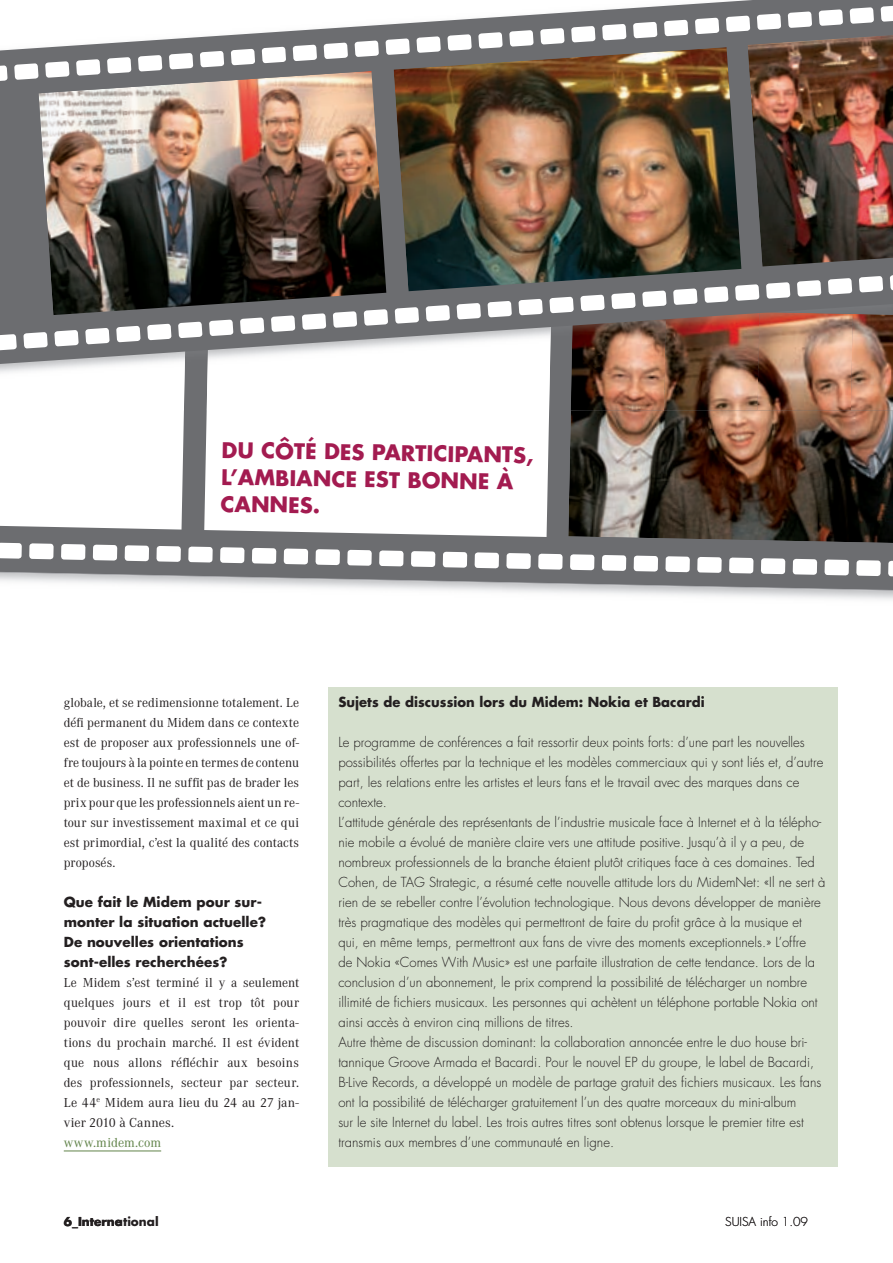
<style>
.page{position:relative;width:893px;height:1263px;background:#fff}
.page>*{position:absolute;margin:0;border:0;box-sizing:border-box;transform-origin:0 0}
.t1{font:700 21px/27px "Futura";color:#a31b50}
.t2{font:300 13.5px/20px "Futura";color:#231f20}
.t3{font:13.5px/20px "Corporate A";letter-spacing:.01em;color:#231f20;text-align:justify}
.t4{font:700 13.5px/20px "Futura";letter-spacing:.005em;color:#231f20}
.t5{font:13.5px "Corporate A";letter-spacing:.005em;color:#618349}
.t6{font:700 12px "Futura";color:#231f20}
.t7{font:300 12px "Futura";color:#231f20}
</style>
<div class="page">
<svg style="left:0;top:411px;width:893px;height:189px;fill:#6c6d70"></svg>
<svg style="left:0;top:543px;width:22px;height:16px"></svg>
<div style="left:29px;top:543px;width:25px;height:16px;background:#fff;border-radius:3px"></div>
<div style="left:61px;top:544px;width:24px;height:16px;background:#fff;border-radius:3px"></div>
<div style="left:93px;top:545px;width:24px;height:16px;background:#fff;border-radius:3px"></div>
<div style="left:125px;top:545px;width:24px;height:16px;background:#fff;border-radius:3px"></div>
<div style="left:156px;top:546px;width:25px;height:16px;background:#fff;border-radius:3px"></div>
<div style="left:188px;top:546px;width:25px;height:16px;background:#fff;border-radius:3px"></div>
<div style="left:220px;top:547px;width:25px;height:16px;background:#fff;border-radius:3px"></div>
<div style="left:252px;top:548px;width:24px;height:16px;background:#fff;border-radius:3px"></div>
<div style="left:284px;top:548px;width:24px;height:16px;background:#fff;border-radius:3px"></div>
<div style="left:315px;top:549px;width:25px;height:16px;background:#fff;border-radius:3px"></div>
<div style="left:347px;top:550px;width:25px;height:16px;background:#fff;border-radius:3px"></div>
<div style="left:379px;top:550px;width:25px;height:16px;background:#fff;border-radius:3px"></div>
<div style="left:411px;top:551px;width:24px;height:16px;background:#fff;border-radius:3px"></div>
<div style="left:443px;top:552px;width:24px;height:16px;background:#fff;border-radius:3px"></div>
<div style="left:475px;top:552px;width:24px;height:16px;background:#fff;border-radius:3px"></div>
<div style="left:506px;top:553px;width:25px;height:16px;background:#fff;border-radius:3px"></div>
<div style="left:538px;top:554px;width:25px;height:16px;background:#fff;border-radius:3px"></div>
<div style="left:570px;top:554px;width:24px;height:16px;background:#fff;border-radius:3px"></div>
<div style="left:602px;top:555px;width:24px;height:16px;background:#fff;border-radius:3px"></div>
<div style="left:634px;top:556px;width:24px;height:16px;background:#fff;border-radius:3px"></div>
<div style="left:665px;top:556px;width:25px;height:16px;background:#fff;border-radius:3px"></div>
<div style="left:697px;top:557px;width:25px;height:16px;background:#fff;border-radius:3px"></div>
<div style="left:729px;top:557px;width:24px;height:16px;background:#fff;border-radius:3px"></div>
<div style="left:761px;top:558px;width:24px;height:16px;background:#fff;border-radius:3px"></div>
<div style="left:793px;top:559px;width:24px;height:16px;background:#fff;border-radius:3px"></div>
<div style="left:824px;top:559px;width:25px;height:16px;background:#fff;border-radius:3px"></div>
<div style="left:856px;top:560px;width:25px;height:16px;background:#fff;border-radius:3px"></div>
<svg style="left:888px;top:561px;width:5px;height:16px"></svg>
<svg style="left:204px;top:411px;width:347px;height:126px"></svg>
<img style="left:568px;top:411px;width:325px;height:132px">
<hr style="left:64px;top:1151px;width:97px;height:1px;background:#618349">
<div style="left:328px;top:687px;width:509px;height:480px;background:#d6e0ce"></div>
<img style="left:203px;top:397px;width:4px;height:14px">
<img style="left:551px;top:397px;width:20px;height:14px">
<img style="left:571px;top:397px;width:93px;height:14px">
<img style="left:664px;top:397px;width:93px;height:14px">
<img style="left:757px;top:397px;width:94px;height:14px">
<img style="left:851px;top:397px;width:42px;height:14px">
<svg style="left:0;top:0;width:893px;height:397px"></svg>
<svg style="left:0;top:65px;width:8px;height:17px"></svg>
<svg style="left:14px;top:63px;width:25px;height:17px"></svg>
<svg style="left:45px;top:61px;width:25px;height:10px"></svg>
<svg style="left:76px;top:59px;width:25px;height:12px"></svg>
<svg style="left:107px;top:57px;width:24px;height:14px"></svg>
<svg style="left:138px;top:55px;width:24px;height:16px"></svg>
<svg style="left:169px;top:53px;width:24px;height:17px"></svg>
<svg style="left:200px;top:51px;width:24px;height:16px"></svg>
<svg style="left:231px;top:49px;width:24px;height:16px"></svg>
<svg style="left:262px;top:47px;width:24px;height:16px"></svg>
<svg style="left:293px;top:45px;width:24px;height:16px"></svg>
<svg style="left:324px;top:42px;width:24px;height:17px"></svg>
<svg style="left:354px;top:40px;width:25px;height:17px"></svg>
<svg style="left:385px;top:38px;width:25px;height:17px"></svg>
<svg style="left:416px;top:36px;width:25px;height:11px"></svg>
<svg style="left:447px;top:34px;width:25px;height:13px"></svg>
<svg style="left:478px;top:32px;width:25px;height:15px"></svg>
<svg style="left:509px;top:30px;width:25px;height:17px"></svg>
<svg style="left:540px;top:28px;width:25px;height:17px"></svg>
<svg style="left:571px;top:26px;width:25px;height:17px"></svg>
<svg style="left:602px;top:24px;width:24px;height:16px"></svg>
<svg style="left:633px;top:22px;width:24px;height:16px"></svg>
<svg style="left:664px;top:20px;width:24px;height:16px"></svg>
<svg style="left:695px;top:18px;width:24px;height:16px"></svg>
<svg style="left:726px;top:16px;width:24px;height:16px"></svg>
<svg style="left:757px;top:13px;width:24px;height:16px"></svg>
<svg style="left:788px;top:11px;width:24px;height:17px"></svg>
<svg style="left:819px;top:9px;width:24px;height:17px"></svg>
<svg style="left:849px;top:7px;width:25px;height:17px"></svg>
<svg style="left:880px;top:5px;width:13px;height:17px"></svg>
<svg style="left:0;top:295px;width:203px;height:235px"></svg>
<svg style="left:209px;top:319px;width:24px;height:17px"></svg>
<svg style="left:240px;top:317px;width:24px;height:17px"></svg>
<svg style="left:271px;top:315px;width:24px;height:17px"></svg>
<svg style="left:302px;top:315px;width:24px;height:15px"></svg>
<svg style="left:333px;top:315px;width:24px;height:13px"></svg>
<svg style="left:364px;top:309px;width:24px;height:17px"></svg>
<svg style="left:395px;top:307px;width:24px;height:17px"></svg>
<svg style="left:426px;top:305px;width:24px;height:17px"></svg>
<svg style="left:456px;top:303px;width:25px;height:17px"></svg>
<svg style="left:487px;top:301px;width:25px;height:16px"></svg>
<svg style="left:518px;top:299px;width:25px;height:16px"></svg>
<svg style="left:549px;top:297px;width:25px;height:16px"></svg>
<svg style="left:580px;top:295px;width:25px;height:16px"></svg>
<svg style="left:611px;top:292px;width:25px;height:17px"></svg>
<svg style="left:642px;top:291px;width:25px;height:16px"></svg>
<svg style="left:673px;top:291px;width:25px;height:14px"></svg>
<svg style="left:704px;top:291px;width:24px;height:12px"></svg>
<svg style="left:735px;top:284px;width:24px;height:17px"></svg>
<svg style="left:766px;top:282px;width:24px;height:17px"></svg>
<svg style="left:797px;top:280px;width:24px;height:17px"></svg>
<svg style="left:828px;top:278px;width:24px;height:17px"></svg>
<svg style="left:859px;top:274px;width:34px;height:27px"></svg>
<img style="left:38px;top:71px;width:348px;height:244px">
<img style="left:394px;top:47px;width:347px;height:244px">
<img style="left:747px;top:29px;width:146px;height:237px">
<h1 class="t1" style="left:222px;top:438px;width:313px;rotate:1deg">DU CÔTÉ DES PARTICIPANTS,<br>L’AMBIANCE EST BONNE À<br>CANNES.</h1>
<p class="t3" style="left:64px;top:694px;width:237px">globale, et se redimensionne totalement. Le défi permanent du Midem dans ce contexte est de proposer aux professionnels une of&shy;fre toujours à la pointe en termes de contenu et de business. Il ne suffit pas de brader les prix pour que les professionnels aient un re&shy;tour sur investissement maximal et ce qui est primordial, c’est la qualité des contacts proposés.</p>
<p class="t4" style="left:64px;top:893px;width:204px">Que fait le Midem pour sur&shy;monter la situation actuelle?<br>De nouvelles orientations sont-elles recherchées?</p>
<p class="t3" style="left:64px;top:974px;width:237px">Le Midem s’est terminé il y a seulement quelques jours et il est trop tôt pour pouvoir dire quelles seront les orienta&shy;tions du prochain marché. Il est évident que nous allons réfléchir aux besoins des professionnels, secteur par secteur.<br>Le 44<sup>e</sup> Midem aura lieu du 24 au 27 jan&shy;vier 2010 à Cannes.</p>
<p class="t5" style="left:64px;top:1137px;width:99px">www.midem.com</p>
<p class="t4" style="left:338px;top:693px;width:368px">Sujets de discussion lors du Midem: Nokia et Bacardi</p>
<p class="t2" style="left:338px;top:733px;width:489px">Le programme de conférences a fait ressortir deux points forts: d’une part les nouvelles possibilités offertes par la technique et les modèles commerciaux qui y sont liés et, d’autre part, les relations entre les artistes et leurs fans et le travail avec des marques dans ce contexte.<br>L’attitude générale des représentants de l’industrie musicale face à Internet et à la télépho&shy;nie mobile a évolué de manière claire vers une attitude positive. Jusqu’à il y a peu, de nombreux professionnels de la branche étaient plutôt critiques face à ces domaines. Ted Cohen, de TAG Strategic, a résumé cette nouvelle attitude lors du MidemNet: «Il ne sert à rien de se rebeller contre l’évolution technologique. Nous devons développer de manière très pragmatique des modèles qui permettront de faire du profit grâce à la musique et qui, en même temps, permettront aux fans de vivre des moments exceptionnels.» L’offre<br>de Nokia «Comes With Music» est une parfaite illustration de cette tendance. Lors de la conclusion d’un abonnement, le prix comprend la possibilité de télécharger un nombre illimité de fichiers musicaux. Les personnes qui achètent un téléphone portable Nokia ont ainsi accès à environ cinq millions de titres.<br>Autre thème de discussion dominant: la collaboration annoncée entre le duo house bri&shy;tannique Groove Armada et Bacardi. Pour le nouvel EP du groupe, le label de Bacardi, B-Live Records, a développé un modèle de partage gratuit des fichiers musicaux. Les fans ont la possibilité de télécharger gratuitement l’un des quatre morceaux du mini-album<br>sur le site Internet du label. Les trois autres titres sont obtenus lorsque le premier titre est transmis aux membres d’une communauté en ligne.</p>
<p class="t6" style="left:64px;top:1216px;width:96px">6_International</p>
<p class="t7" style="left:725px;top:1216px;width:84px">SUISA info 1.09</p>
<p class="t6" style="left:115px;top:1216px;width:9px">e</p>
</div>
